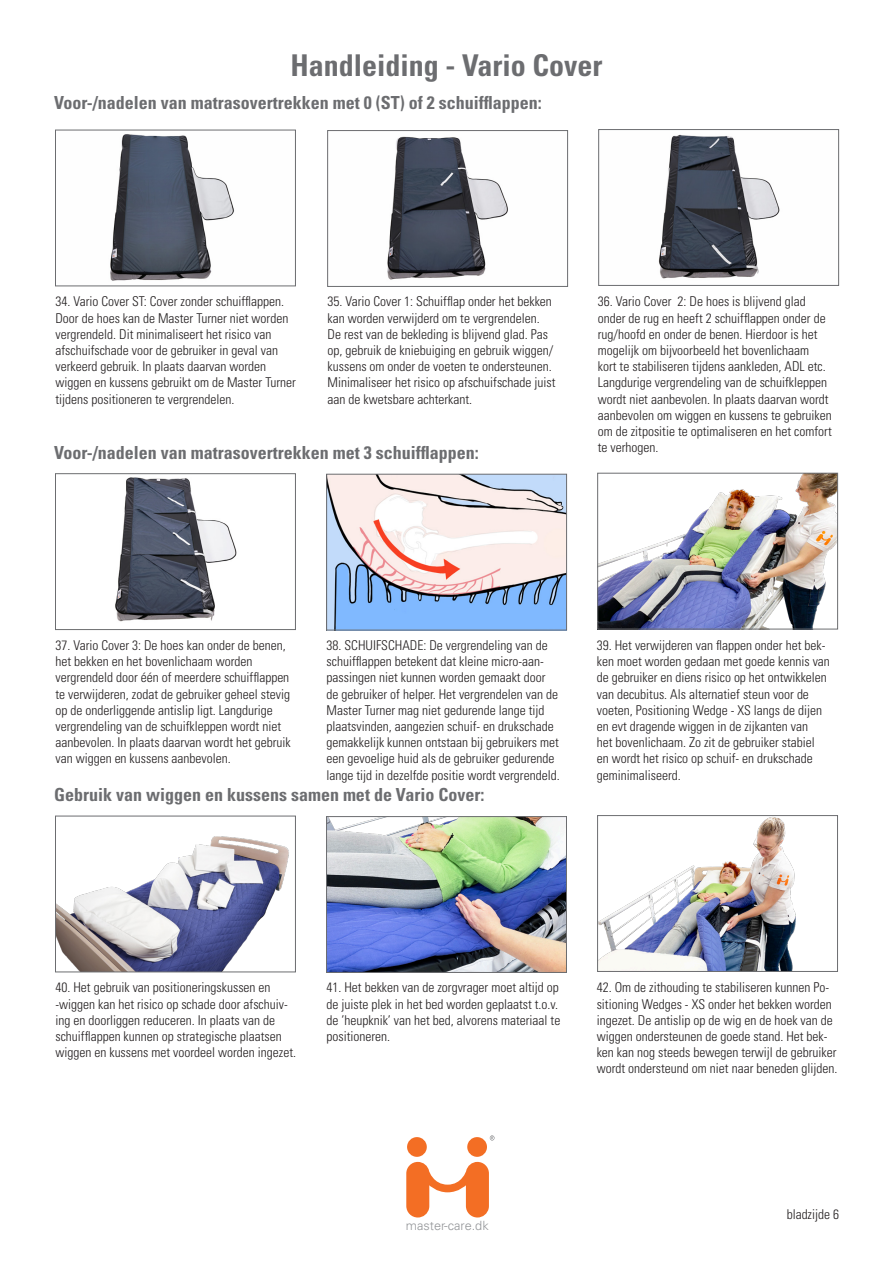
<style>
.page{position:relative;width:893px;height:1263px;background:#fff}
.page>*{position:absolute;margin:0;border:0;box-sizing:border-box;transform-origin:0 0}
.t1{font:700 condensed 30px "Univers LT Std";color:#6c6d70}
.Underoverskrift{font:700 condensed 18px "Univers LT Std";color:#6c6d70}
.t2{font:300 condensed 13.5px/16.2px "Univers LT Std";color:#231f20}
.t3{font:300 12.75px "Univers LT Std";color:#939598}
</style>
<div class="page">
<img style="left:658px;top:134px;width:122px;height:145px">
<div style="left:598px;top:129px;width:241px;height:157px;border:1px solid #6c6d70"></div>
<img style="left:387px;top:136px;width:121px;height:144px">
<div style="left:327px;top:130px;width:241px;height:157px;border:1px solid #6c6d70"></div>
<img style="left:110px;top:134px;width:124px;height:147px">
<div style="left:55px;top:130px;width:241px;height:156px;border:1px solid #6c6d70"></div>
<img style="left:599px;top:475px;width:237px;height:152px">
<div style="left:597px;top:473px;width:241px;height:156px;border:1px solid #6c6d70"></div>
<img style="left:328px;top:476px;width:237px;height:152px">
<div style="left:326px;top:474px;width:241px;height:156px;border:1px solid #6c6d70"></div>
<img style="left:115px;top:477px;width:122px;height:145px">
<div style="left:55px;top:473px;width:241px;height:157px;border:1px solid #6c6d70"></div>
<img style="left:599px;top:817px;width:197px;height:153px">
<div style="left:597px;top:815px;width:241px;height:157px;border:1px solid #6c6d70"></div>
<img style="left:328px;top:818px;width:237px;height:153px">
<div style="left:326px;top:816px;width:241px;height:157px;border:1px solid #6c6d70"></div>
<img style="left:57px;top:836px;width:232px;height:134px">
<div style="left:55px;top:816px;width:241px;height:156px;border:1px solid #6c6d70"></div>
<svg style="left:406px;top:1162px;width:83px;height:55px"></svg>
<div style="left:407px;top:1137px;width:20px;height:20px;background:#f36e24;border-radius:50%"></div>
<div style="left:467px;top:1137px;width:20px;height:20px;background:#f36e24;border-radius:50%"></div>
<svg style="left:490px;top:1135px;width:4px;height:5px"></svg>
<h1 class="t1" style="left:290px;top:47px;width:314px">Handleiding - Vario Cover</h1>
<p class="Underoverskrift" style="left:54px;top:91px;width:489px">Voor-/nadelen van matrasovertrekken met 0 (ST) of 2 schuifflappen:</p>
<p class="t2" style="left:55px;top:293px;width:242px">34. Vario Cover ST: Cover zonder schuifflappen.<br>Door de hoes kan de Master Turner niet worden vergrendeld. Dit minimaliseert het risico van afschuifschade voor de gebruiker in geval van verkeerd gebruik. In plaats daarvan worden wiggen en kussens gebruikt om de Master Turner tijdens positioneren te vergrendelen.</p>
<p class="Underoverskrift" style="left:54px;top:441px;width:426px">Voor-/nadelen van matrasovertrekken met 3 schuifflappen:</p>
<p class="t2" style="left:328px;top:293px;width:229px">35. Vario Cover 1: Schuifflap onder het bekken kan worden verwijderd om te vergrendelen.<br>De rest van de bekleding is blijvend glad. Pas op, gebruik de kniebuiging en gebruik wiggen/ kussens om onder de voeten te ondersteunen.<br>Minimaliseer het risico op afschuifschade juist aan de kwetsbare achterkant.</p>
<p class="t2" style="left:598px;top:293px;width:235px">36. Vario Cover 2: De hoes is blijvend glad onder de rug en heeft 2 schuifflappen onder de rug/hoofd en onder de benen. Hierdoor is het mogelijk om bijvoorbeeld het bovenlichaam<br>kort te stabiliseren tijdens aankleden, ADL etc.<br>Langdurige vergrendeling van de schuifkleppen wordt niet aanbevolen. In plaats daarvan wordt aanbevolen om wiggen en kussens te gebruiken om de zitpositie te optimaliseren en het comfort te verhogen.</p>
<p class="t2" style="left:55px;top:637px;width:237px">37. Vario Cover 3: De hoes kan onder de benen, het bekken en het bovenlichaam worden vergrendeld door één of meerdere schuifflappen te verwijderen, zodat de gebruiker geheel stevig op de onderliggende antislip ligt. Langdurige vergrendeling van de schuifkleppen wordt niet aanbevolen. In plaats daarvan wordt het gebruik van wiggen en kussens aanbevolen.</p>
<p class="t2" style="left:327px;top:637px;width:235px">38. SCHUIFSCHADE: De vergrendeling van de schuifflappen betekent dat kleine micro-aan&shy;passingen niet kunnen worden gemaakt door de gebruiker of helper. Het vergrendelen van de Master Turner mag niet gedurende lange tijd plaatsvinden, aangezien schuif- en drukschade gemakkelijk kunnen ontstaan bij gebruikers met een gevoelige huid als de gebruiker gedurende lange tijd in dezelfde positie wordt vergrendeld.</p>
<p class="Underoverskrift" style="left:54px;top:783px;width:432px">Gebruik van wiggen en kussens samen met de Vario Cover:</p>
<p class="t2" style="left:597px;top:637px;width:235px">39. Het verwijderen van flappen onder het bek&shy;ken moet worden gedaan met goede kennis van de gebruiker en diens risico op het ontwikkelen van decubitus. Als alternatief steun voor de voeten, Positioning Wedge - XS langs de dijen en evt dragende wiggen in de zijkanten van<br>het bovenlichaam. Zo zit de gebruiker stabiel en wordt het risico op schuif- en drukschade geminimaliseerd.</p>
<p class="t2" style="left:55px;top:979px;width:242px">40. Het gebruik van positioneringskussen en -wiggen kan het risico op schade door afschuiv&shy;ing en doorliggen reduceren. In plaats van de schuifflappen kunnen op strategische plaatsen wiggen en kussens met voordeel worden ingezet.</p>
<p class="t2" style="left:326px;top:979px;width:235px">41. Het bekken van de zorgvrager moet altijd op de juiste plek in het bed worden geplaatst t.o.v. de ’heupknik’ van het bed, alvorens materiaal te positioneren.</p>
<p class="t2" style="left:597px;top:979px;width:242px">42. Om de zithouding te stabiliseren kunnen Po&shy;sitioning Wedges - XS onder het bekken worden ingezet. De antislip op de wig en de hoek van de wiggen ondersteunen de goede stand. Het bek&shy;ken kan nog steeds bewegen terwijl de gebruiker wordt ondersteund om niet naar beneden glijden.</p>
<p class="t3" style="left:406px;top:1217px;width:84px">master-care.dk</p>
<p class="t2" style="left:787px;top:1206px;width:54px">bladzijde 6</p>
</div>
